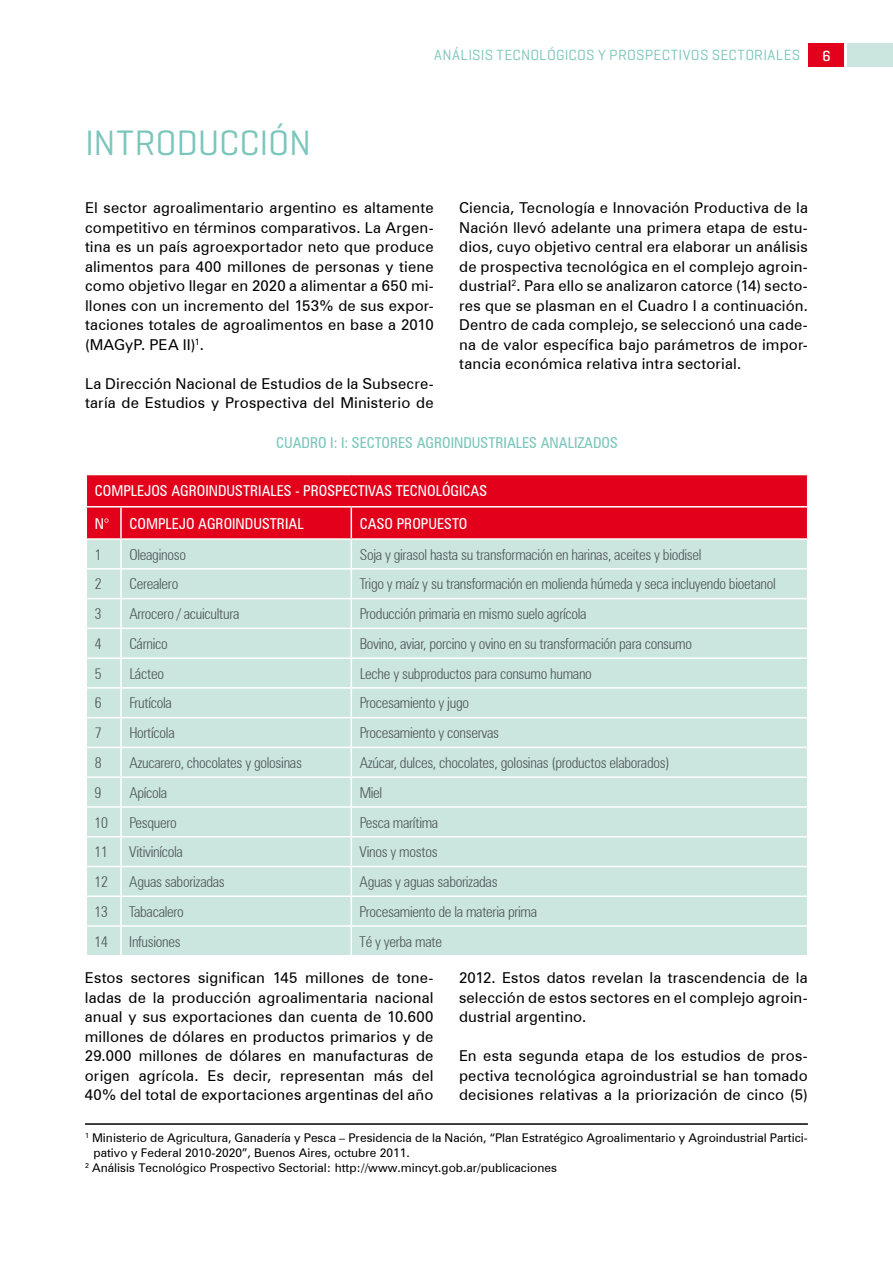
<style>
.page{position:relative;width:893px;height:1263px;background:#fff}
.page>*{position:absolute;margin:0;border:0;box-sizing:border-box;transform-origin:0 0}
.t1{font:36px "Geogrotesque";color:#7bc6bc}
.t2{font:15px/19.5px "Zurich BT";letter-spacing:.01em;color:#000;text-align:justify}
.t3{font:300 condensed 15px "Zurich BT";letter-spacing:-.02em;color:#505559}
.t4{font:condensed 15px "Zurich BT";color:#fff}
.t5{font:15px "Geogrotesque";letter-spacing:.02em;color:#7bc6bc}
.t6{font:condensed 15px "Zurich BT";color:#7bc6bc}
.t7{font:500 15px "Geogrotesque";color:#fff}
.t8{font:12px "Zurich BT";color:#000}
</style>
<div class="page">
<div style="left:809px;top:43px;width:35px;height:24px;background:#e2001a"></div>
<div style="left:847px;top:43px;width:46px;height:24px;background:#cbe6df"></div>
<hr style="left:85px;top:1123px;width:723px;height:2px;background:#000">
<div style="left:87px;top:475px;width:720px;height:63px;background:#e2001a"></div>
<div style="left:87px;top:540px;width:720px;height:415px;background:#cbe6df"></div>
<hr style="left:86px;top:506px;width:35px;height:1px;background:#fff">
<hr style="left:121px;top:506px;width:230px;height:1px;background:#fff">
<hr style="left:120px;top:507px;width:2px;height:31px;background:#fff">
<hr style="left:351px;top:506px;width:457px;height:1px;background:#fff">
<hr style="left:351px;top:507px;width:1px;height:31px;background:#fff">
<hr style="left:120px;top:540px;width:2px;height:28px;background:#fff">
<hr style="left:86px;top:568px;width:35px;height:1px;background:#fff">
<hr style="left:121px;top:568px;width:230px;height:1px;background:#fff">
<hr style="left:120px;top:569px;width:2px;height:29px;background:#fff">
<hr style="left:351px;top:568px;width:457px;height:1px;background:#fff">
<hr style="left:86px;top:598px;width:35px;height:1px;background:#fff">
<hr style="left:121px;top:598px;width:230px;height:1px;background:#fff">
<hr style="left:120px;top:599px;width:2px;height:29px;background:#fff">
<hr style="left:351px;top:598px;width:457px;height:1px;background:#fff">
<hr style="left:86px;top:628px;width:35px;height:1px;background:#fff">
<hr style="left:121px;top:628px;width:230px;height:1px;background:#fff">
<hr style="left:120px;top:629px;width:2px;height:28px;background:#fff">
<hr style="left:351px;top:628px;width:457px;height:1px;background:#fff">
<hr style="left:86px;top:657px;width:35px;height:2px;background:#fff">
<hr style="left:121px;top:657px;width:230px;height:2px;background:#fff">
<hr style="left:120px;top:659px;width:2px;height:28px;background:#fff">
<hr style="left:351px;top:657px;width:457px;height:2px;background:#fff">
<hr style="left:86px;top:687px;width:35px;height:2px;background:#fff">
<hr style="left:121px;top:687px;width:230px;height:2px;background:#fff">
<hr style="left:120px;top:689px;width:2px;height:28px;background:#fff">
<hr style="left:351px;top:687px;width:457px;height:2px;background:#fff">
<hr style="left:86px;top:717px;width:35px;height:1px;background:#fff">
<hr style="left:121px;top:717px;width:230px;height:1px;background:#fff">
<hr style="left:120px;top:718px;width:2px;height:29px;background:#fff">
<hr style="left:351px;top:717px;width:457px;height:1px;background:#fff">
<hr style="left:86px;top:747px;width:35px;height:1px;background:#fff">
<hr style="left:121px;top:747px;width:230px;height:1px;background:#fff">
<hr style="left:120px;top:748px;width:2px;height:28px;background:#fff">
<hr style="left:351px;top:747px;width:457px;height:1px;background:#fff">
<hr style="left:86px;top:776px;width:35px;height:2px;background:#fff">
<hr style="left:121px;top:776px;width:230px;height:2px;background:#fff">
<hr style="left:120px;top:778px;width:2px;height:28px;background:#fff">
<hr style="left:351px;top:776px;width:457px;height:2px;background:#fff">
<hr style="left:86px;top:806px;width:35px;height:2px;background:#fff">
<hr style="left:121px;top:806px;width:230px;height:2px;background:#fff">
<hr style="left:120px;top:808px;width:2px;height:28px;background:#fff">
<hr style="left:351px;top:806px;width:457px;height:2px;background:#fff">
<hr style="left:86px;top:836px;width:35px;height:1px;background:#fff">
<hr style="left:121px;top:836px;width:230px;height:1px;background:#fff">
<hr style="left:120px;top:837px;width:2px;height:29px;background:#fff">
<hr style="left:351px;top:836px;width:457px;height:1px;background:#fff">
<hr style="left:86px;top:866px;width:35px;height:1px;background:#fff">
<hr style="left:121px;top:866px;width:230px;height:1px;background:#fff">
<hr style="left:120px;top:867px;width:2px;height:28px;background:#fff">
<hr style="left:351px;top:866px;width:457px;height:1px;background:#fff">
<hr style="left:86px;top:895px;width:35px;height:2px;background:#fff">
<hr style="left:121px;top:895px;width:230px;height:2px;background:#fff">
<hr style="left:120px;top:897px;width:2px;height:28px;background:#fff">
<hr style="left:351px;top:895px;width:457px;height:2px;background:#fff">
<hr style="left:86px;top:925px;width:35px;height:2px;background:#fff">
<hr style="left:121px;top:925px;width:230px;height:2px;background:#fff">
<hr style="left:120px;top:927px;width:2px;height:28px;background:#fff">
<hr style="left:351px;top:925px;width:457px;height:2px;background:#fff">
<svg style="left:351px;top:540px;width:1px;height:415px"></svg>
<h1 class="t1" style="left:85px;top:120px;width:20px">INTRODUCCIÓN</h1>
<p class="t5" style="left:434px;top:46px;width:368px">ANÁLISIS TECNOLÓGICOS Y PROSPECTIVOS SECTORIALES</p>
<p class="t7" style="left:822px;top:46px;width:10px">6</p>
<p class="t2" style="left:85px;top:198px;width:350px">El sector agroalimentario argentino es altamente competitivo en términos comparativos. La Argen&shy;tina es un país agroexportador neto que produce alimentos para 400 millones de personas y tiene como objetivo llegar en 2020 a alimentar a 650 mi&shy;llones con un incremento del 153% de sus expor&shy;taciones totales de agroalimentos en base a 2010 (MAGyP. PEA II)<sup>1</sup>.</p>
<p class="t2" style="left:85px;top:373px;width:350px">La Dirección Nacional de Estudios de la Subsecre&shy;taría de Estudios y Prospectiva del Ministerio de</p>
<p class="t2" style="left:459px;top:198px;width:350px">Ciencia, Tecnología e Innovación Productiva de la Nación llevó adelante una primera etapa de estu&shy;dios, cuyo objetivo central era elaborar un análisis de prospectiva tecnológica en el complejo agroin&shy;dustrial<sup>2</sup>. Para ello se analizaron catorce (14) secto&shy;res que se plasman en el Cuadro I a continuación.<br>Dentro de cada complejo, se seleccionó una cade&shy;na de valor específica bajo parámetros de impor&shy;tancia económica relativa intra sectorial.</p>
<p class="t6" style="left:276px;top:434px;width:342px">CUADRO I: I: SECTORES AGROINDUSTRIALES ANALIZADOS</p>
<p class="t4" style="left:95px;top:482px;width:86px">COMPLEJOS AGRO</p>
<p class="t4" style="left:205px;top:482px;width:283px">INDUSTR IALES - PROSPECTIVAS TECNOLÓGICAS</p>
<p class="t4" style="left:95px;top:514px;width:16px">N°</p>
<p class="t4" style="left:129px;top:514px;width:78px">COMPLEJO AGRO</p>
<p class="t4" style="left:232px;top:514px;width:65px">INDUSTRIAL</p>
<p class="t4" style="left:360px;top:514px;width:101px">CASO PRO PUESTO</p>
<p class="t3" style="left:95px;top:545px;width:8px">1</p>
<p class="t3" style="left:129px;top:545px;width:58px">Oleaginoso</p>
<p class="t3" style="left:360px;top:545px;width:343px">Soja y girasol hasta su transformación en harinas, aceites y biodisel</p>
<p class="t3" style="left:95px;top:575px;width:8px">2</p>
<p class="t3" style="left:129px;top:575px;width:50px">Cerealero</p>
<p class="t3" style="left:360px;top:575px;width:417px">Trigo y maíz y su transformación en molienda húmeda y seca incluyendo bioetanol</p>
<p class="t3" style="left:95px;top:605px;width:8px">3</p>
<p class="t3" style="left:129px;top:605px;width:112px">Arrocero / acuicultura</p>
<p class="t3" style="left:360px;top:605px;width:228px">Producción primaria en mismo suelo agrícola</p>
<p class="t3" style="left:95px;top:634px;width:8px">4</p>
<p class="t3" style="left:129px;top:634px;width:40px">Cárnico</p>
<p class="t3" style="left:360px;top:634px;width:334px">Bovino, aviar, porcino y ovino en su transformación para consumo</p>
<p class="t3" style="left:95px;top:664px;width:8px">5</p>
<p class="t3" style="left:129px;top:664px;width:36px">Lácteo</p>
<p class="t3" style="left:360px;top:664px;width:234px">Leche y subproductos para consumo humano</p>
<p class="t3" style="left:95px;top:694px;width:8px">6</p>
<p class="t3" style="left:129px;top:694px;width:44px">Frutícola</p>
<p class="t3" style="left:360px;top:694px;width:111px">Procesamiento y jugo</p>
<p class="t3" style="left:95px;top:724px;width:8px">7</p>
<p class="t3" style="left:129px;top:724px;width:47px">Hortícola</p>
<p class="t3" style="left:360px;top:724px;width:141px">Procesamiento y conservas</p>
<p class="t3" style="left:95px;top:753px;width:8px">8</p>
<p class="t3" style="left:129px;top:753px;width:174px">Azucarero, chocolates y golosinas</p>
<p class="t3" style="left:360px;top:753px;width:311px">Azúcar, dulces, chocolates, golosinas (productos elaborados)</p>
<p class="t3" style="left:95px;top:783px;width:8px">9</p>
<p class="t3" style="left:129px;top:783px;width:40px">Apícola</p>
<p class="t3" style="left:360px;top:783px;width:24px">Miel</p>
<p class="t3" style="left:95px;top:813px;width:15px">10</p>
<p class="t3" style="left:129px;top:813px;width:49px">Pesquero</p>
<p class="t3" style="left:360px;top:813px;width:80px">Pesca marítima</p>
<p class="t3" style="left:95px;top:843px;width:15px">11</p>
<p class="t3" style="left:129px;top:843px;width:55px">Vitivinícola</p>
<p class="t3" style="left:360px;top:843px;width:79px">Vinos y mostos</p>
<p class="t3" style="left:95px;top:872px;width:15px">12</p>
<p class="t3" style="left:129px;top:872px;width:97px">Aguas saborizadas</p>
<p class="t3" style="left:360px;top:872px;width:139px">Aguas y aguas saborizadas</p>
<p class="t3" style="left:95px;top:902px;width:15px">13</p>
<p class="t3" style="left:129px;top:902px;width:56px">Tabacalero</p>
<p class="t3" style="left:360px;top:902px;width:179px">Procesamiento de la materia prima</p>
<p class="t3" style="left:95px;top:932px;width:15px">14</p>
<p class="t3" style="left:129px;top:932px;width:53px">Infusiones</p>
<p class="t3" style="left:360px;top:932px;width:84px">Té y yerba mate</p>
<p class="t2" style="left:85px;top:968px;width:350px">Estos sectores significan 145 millones de tone&shy;ladas de la producción agroalimentaria nacional anual y sus exportaciones dan cuenta de 10.600 millones de dólares en productos primarios y de 29.000 millones de dólares en manufacturas de origen agrícola. Es decir, representan más del 40% del total de exportaciones argentinas del año</p>
<p class="t2" style="left:459px;top:968px;width:350px">2012. Estos datos revelan la trascendencia de la selección de estos sectores en el complejo agroin&shy;dustrial argentino.</p>
<p class="t2" style="left:459px;top:1046px;width:350px">En esta segunda etapa de los estudios de pros&shy;pectiva tecnológica agroindustrial se han tomado decisiones relativas a la priorización de cinco (5)</p>
<p class="t8" style="left:85px;top:1131px;width:724px"><sup>1</sup> Ministerio de Agricultura, Ganadería y Pesca – Presidencia de la Nación, “Plan Estratégico Agroalimentario y Agroindustrial Partici-</p>
<p class="t8" style="left:94px;top:1146px;width:318px">pativo y Federal 2010-2020”, Buenos Aires, octubre 2011.</p>
<p class="t8" style="left:85px;top:1161px;width:473px"><sup>2</sup> Análisis Tecnológico Prospectivo Sectorial: http://www.mincyt.gob.ar/publicaciones</p>
</div>
